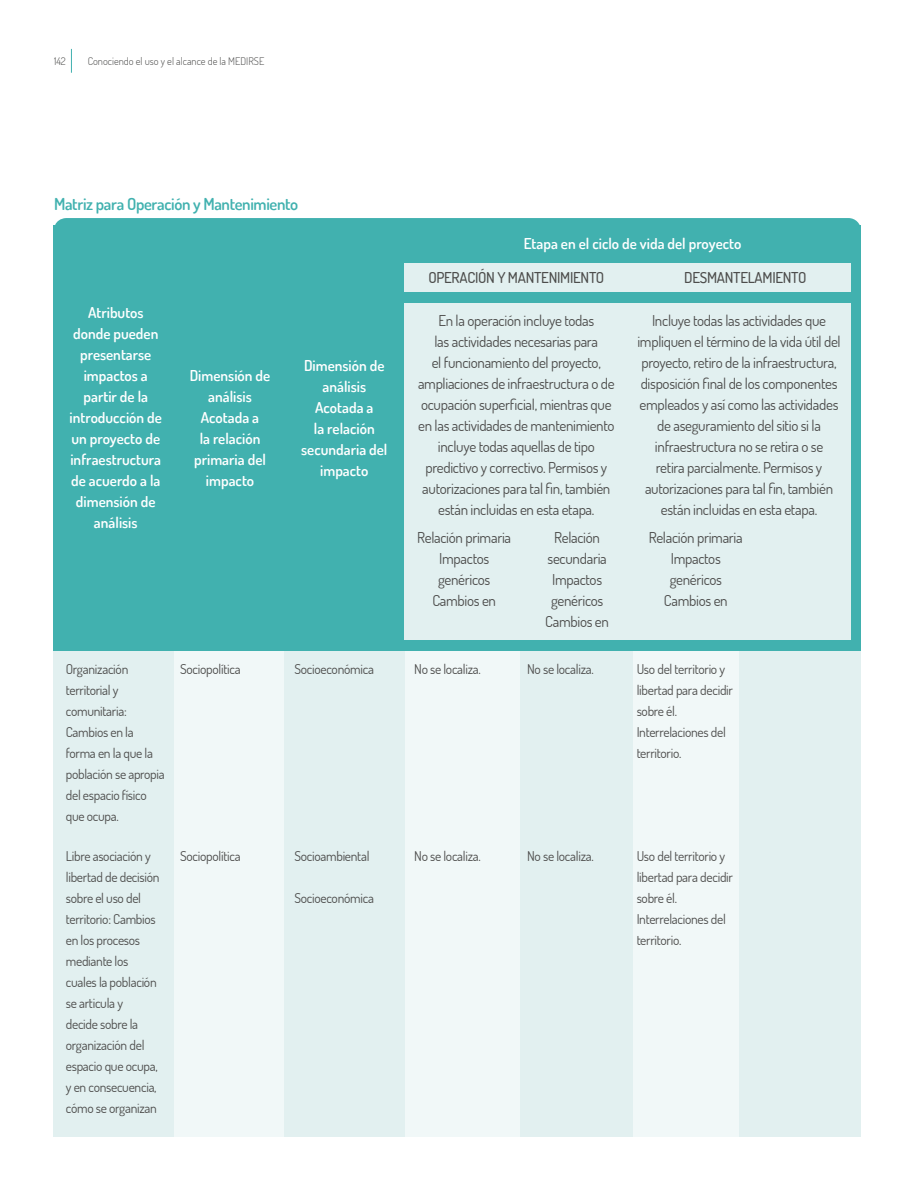
<style>
.page{position:relative;width:915px;height:1191px;background:#fff}
.page>*{position:absolute;margin:0;border:0;box-sizing:border-box;transform-origin:0 0}
.t1{font:600 16.5px "Dosis";letter-spacing:-.02em;color:#41b1af}
.t2{font:15px/21px "Dosis";letter-spacing:-.02em;color:#4d4d4c;text-align:center}
.t3{font:600 15px/21px "Dosis";color:#fff;text-align:center}
.t4{font:500 15px "Dosis";letter-spacing:-.02em;color:#4d4d4c}
.t5{font:13.5px/21px "Dosis";letter-spacing:-.02em;color:#4d4d4c}
.t6{font:300 10.5px "Dosis";color:#4d4d4c}
</style>
<div class="page">
<svg style="left:71px;top:49px;width:1px;height:24px"></svg>
<svg style="left:54px;top:218px;width:806px;height:8px;background:#43b2b0"></svg>
<div style="left:54px;top:226px;width:804px;height:911px;background:#f1f8f8"></div>
<div style="left:54px;top:651px;width:120px;height:485px;background:#e2f0f0"></div>
<div style="left:284px;top:651px;width:120px;height:485px;background:#e2f0f0"></div>
<div style="left:520px;top:651px;width:112px;height:485px;background:#e2f0f0"></div>
<div style="left:738px;top:651px;width:122px;height:485px;background:#e2f0f0"></div>
<div style="left:54px;top:226px;width:806px;height:425px;background:#41b1af"></div>
<div style="left:404px;top:303px;width:446px;height:336px;background:#e2f0f0"></div>
<div style="left:404px;top:263px;width:446px;height:28px;background:#e2f0f0"></div>
<p class="t6" style="left:54px;top:54px;width:13px">142</p>
<p class="t6" style="left:88px;top:54px;width:178px">Conociendo el uso y el alcance de la MEDIRSE</p>
<p class="t1" style="left:54px;top:193px;width:246px">Matriz para Operación y Mantenimiento</p>
<p class="t3" style="left:70px;top:302px;width:94px">Atributos donde pueden presentarse impactos a partir de la introducción de un proyecto de infraestructura de acuerdo a la dimensión de análisis</p>
<p class="t3" style="left:190px;top:365px;width:82px">Dimensión de análisis<br>Acotada a<br>la relación primaria del impacto</p>
<p class="t3" style="left:301px;top:354px;width:88px">Dimensión de análisis<br>Acotada a<br>la relación secundaria del impacto</p>
<p class="t5" style="left:66px;top:658px;width:100px">Organización territorial y comunitaria:<br>Cambios en la forma en la que la población se apropia del espacio físico que ocupa.</p>
<p class="t5" style="left:66px;top:845px;width:95px">Libre asociación y libertad de decisión sobre el uso del territorio: Cambios en los procesos mediante los cuales la población se articula y<br>decide sobre la organización del espacio que ocupa, y en consecuencia, cómo se organizan</p>
<p class="t5" style="left:180px;top:658px;width:62px">Sociopolítica</p>
<p class="t5" style="left:180px;top:845px;width:62px">Sociopolítica</p>
<p class="t5" style="left:294px;top:658px;width:81px">Socioeconómica</p>
<p class="t5" style="left:294px;top:845px;width:77px">Socioambiental</p>
<p class="t5" style="left:294px;top:887px;width:81px">Socioeconómica</p>
<p class="t3" style="left:523px;top:233px;width:219px">Etapa en el ciclo de vida del proyecto</p>
<p class="t4" style="left:428px;top:267px;width:177px">OPERACIÓN Y MANTENIMIENTO</p>
<p class="t4" style="left:684px;top:267px;width:124px">DESMANTELAMIENTO</p>
<p class="t2" style="left:418px;top:310px;width:198px">En la operación incluye todas<br>las actividades necesarias para<br>el funcionamiento del proyecto, ampliaciones de infraestructura o de ocupación superficial, mientras que en las actividades de mantenimiento incluye todas aquellas de tipo predictivo y correctivo. Permisos y autorizaciones para tal fin, también están incluidas en esta etapa.</p>
<p class="t2" style="left:637px;top:310px;width:205px">Incluye todas las actividades que impliquen el término de la vida útil del proyecto, retiro de la infraestructura, disposición final de los componentes empleados y así como las actividades de aseguramiento del sitio si la infraestructura no se retira o se<br>retira parcialmente. Permisos y autorizaciones para tal fin, también están incluidas en esta etapa.</p>
<p class="t2" style="left:417px;top:526px;width:95px">Relación primaria<br>Impactos genéricos<br>Cambios en</p>
<p class="t2" style="left:648px;top:526px;width:95px">Relación primaria<br>Impactos genéricos<br>Cambios en</p>
<p class="t2" style="left:545px;top:526px;width:65px">Relación secundaria<br>Impactos genéricos<br>Cambios en</p>
<p class="t5" style="left:414px;top:658px;width:68px">No se localiza.</p>
<p class="t5" style="left:414px;top:845px;width:68px">No se localiza.</p>
<p class="t5" style="left:527px;top:658px;width:68px">No se localiza.</p>
<p class="t5" style="left:527px;top:845px;width:68px">No se localiza.</p>
<p class="t5" style="left:636px;top:658px;width:98px">Uso del territorio y libertad para decidir sobre él.<br>Interrelaciones del territorio.</p>
<p class="t5" style="left:636px;top:845px;width:98px">Uso del territorio y libertad para decidir sobre él.<br>Interrelaciones del territorio.</p>
</div>
